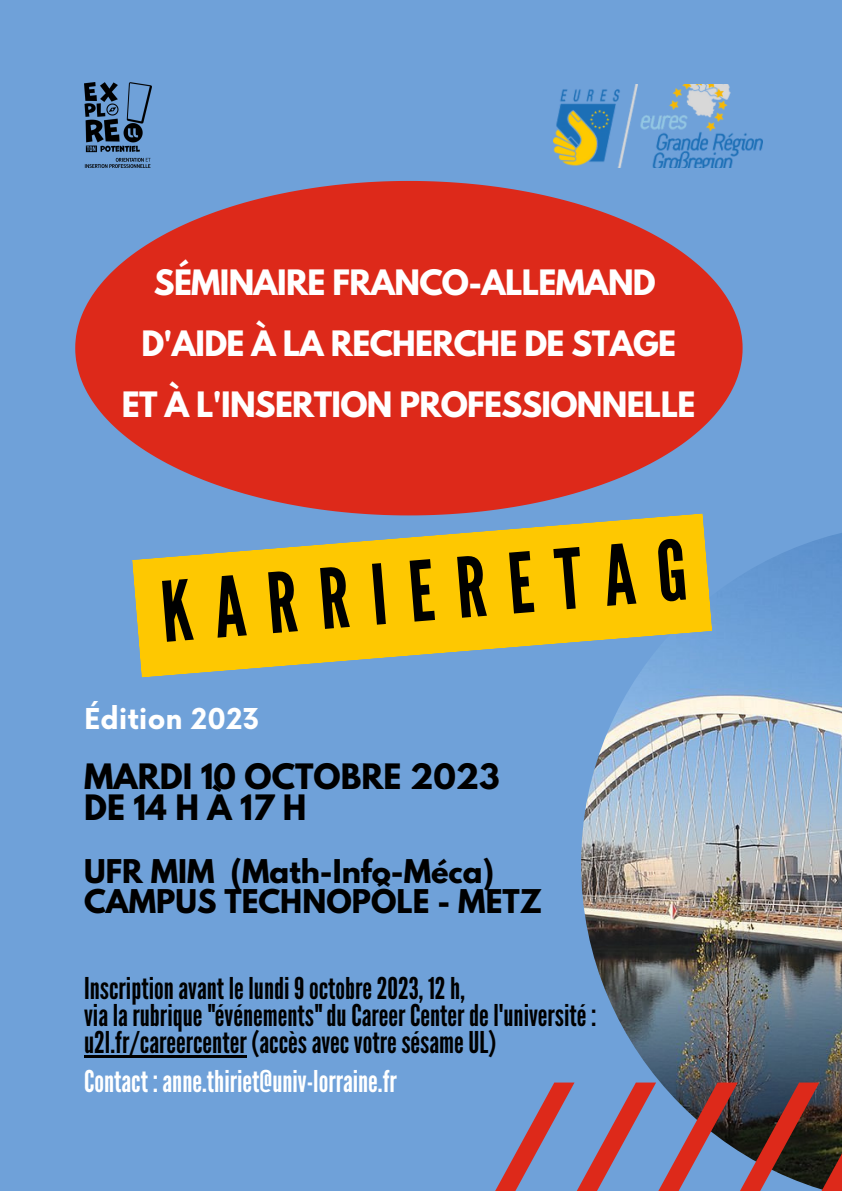
<style>
.page{position:relative;width:842px;height:1191px;background:#fff}
.page>*{position:absolute;margin:0;border:0;box-sizing:border-box;transform-origin:0 0}
.t1{font:83px "League Gothic";color:#000}
.t2{font:700 31px "League Spartan";letter-spacing:-.025em;color:#fff}
.t3{font:700 31px "League Spartan";color:#000}
.t4{font:700 31px "League Spartan";letter-spacing:.275em;color:#000}
.t5{font:30px/27px "League Gothic";color:#000}
.t6{font:30px "League Gothic";color:#fff}
.t7{font:700 29px "League Spartan";color:#000}
.t8{font:700 28px "Now";color:#fff}
</style>
<div class="page">
<div style="left:0;top:0;width:842px;height:1190px;background:#6fa1d9"></div>
<img style="left:581px;top:533px;width:261px;height:549px">
<svg style="left:495px;top:1082px;width:347px;height:108px"></svg>
<img style="left:84px;top:82px;width:68px;height:86px">
<svg style="left:132px;top:515px;width:580px;height:162px;fill:#fec801"></svg>
<img style="left:554px;top:84px;width:208px;height:83px">
<svg style="left:75px;top:181px;width:668px;height:334px;fill:#dd291a"></svg>
<hr style="left:84px;top:1054px;width:163px;height:3px;background:#000">
<p class="t2" style="left:154px;top:267px;width:503px">SÉMINAIRE FRANCO-ALLEMAND</p>
<p class="t2" style="left:141px;top:328px;width:536px">D'AIDE À LA RECHERCHE DE STAGE</p>
<p class="t2" style="left:122px;top:389px;width:575px">ET À L'INSERTION PROFESSIONNELLE</p>
<p class="t1" style="left:157px;top:566px;width:529px;rotate:-5deg">KARRIERETAG</p>
<p class="t8" style="left:84px;top:703px;width:177px">Édition 2023</p>
<p class="t3" style="left:84px;top:761px;width:417px">MARDI 10 OCTOBRE 2023</p>
<p class="t4" style="left:84px;top:792px;width:224px">DE14HÀ17H</p>
<p class="t7" style="left:84px;top:857px;width:412px">UFR MIM (Math-Info-Méca)</p>
<p class="t7" style="left:84px;top:886px;width:459px">CAMPUS TECHNOPÔLE - METZ</p>
<p class="t5" style="left:84px;top:975px;width:382px">Inscriptionavant lelundi9octobre2023, 12h,</p>
<p class="t5" style="left:84px;top:1002px;width:514px">vialarubrique"événements"duCareerCenterdel'université: u2l.fr/careercenter (accèsavecvotresésameUL)</p>
<p class="t6" style="left:84px;top:1063px;width:314px">Contact :anne.thiriet@univ-lorraine.fr</p>
</div>
